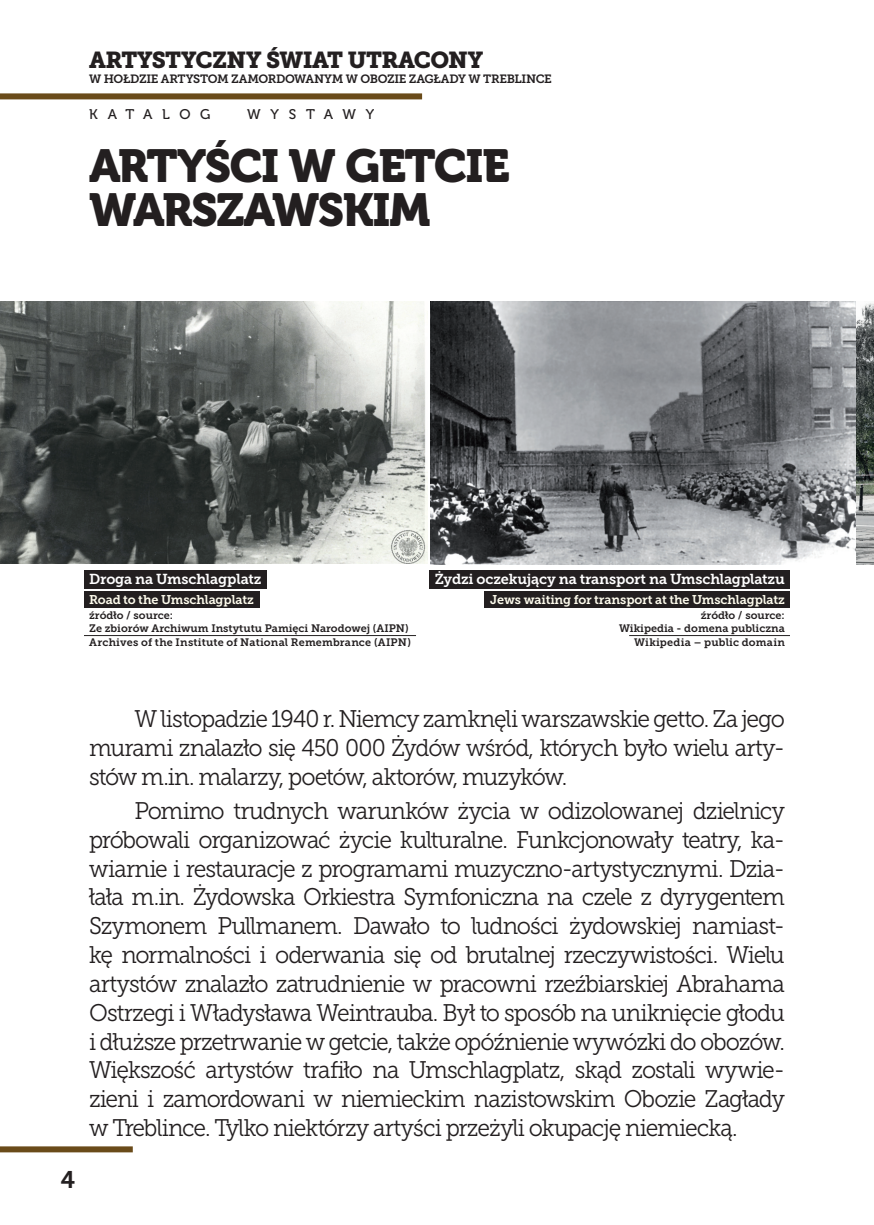
<style>
.page{position:relative;width:874px;height:1225px;background:#fff}
.page>*{position:absolute;margin:0;border:0;box-sizing:border-box;transform-origin:0 0}
.t1{font:46px/44px "Museo 900";letter-spacing:-.03em;color:#231f20}
.t2{font:24px/28.8px "Museo Slab 300";letter-spacing:-.04em;color:#231f20;text-align:justify;scale:.95 1}
.t3{font:24px "Museo 700";color:#231f20}
.t4{font:23px "Museo Slab 900";letter-spacing:-.025em;color:#231f20}
.t5{font:14.4px "Museo Slab 700";letter-spacing:-.015em;color:#fff}
.t6{font:14px "Museo 500";letter-spacing:.7em;color:#231f20}
.t7{font:12.6px "Museo Slab 700";letter-spacing:-.01em;color:#fffdee}
.t8{font:12px "Museo Slab 700";letter-spacing:-.03em;color:#231f20}
.t9{font:10.8px/13px "Museo Slab 700";color:#231f20}
.t10{font:10.8px "Museo Slab 700";letter-spacing:.02em;color:#231f20}
</style>
<div class="page">
<div style="left:0;top:1146px;width:133px;height:6px;background:#6a4b1a"></div>
<div style="left:0;top:93px;width:422px;height:6px;background:#6a4b1a"></div>
<img style="left:0;top:301px;width:427px;height:262px">
<img style="left:430px;top:301px;width:443px;height:263px">
<div style="left:84px;top:570px;width:183px;height:19px;background:#231f20"></div>
<div style="left:84px;top:591px;width:175px;height:17px;background:#231f20"></div>
<hr style="left:84px;top:635px;width:332px;height:1px;background:#231f20">
<div style="left:429px;top:570px;width:360px;height:19px;background:#231f20"></div>
<div style="left:484px;top:591px;width:305px;height:17px;background:#231f20"></div>
<hr style="left:629px;top:635px;width:160px;height:1px;background:#231f20">
<p class="t4" style="left:89px;top:47px;width:395px">ARTYSTYCZNY ŚWIAT UTRACONY</p>
<p class="t8" style="left:89px;top:72px;width:464px">W HOŁDZIE ARTYSTOM ZAMORDOWANYM W OBOZIE ZAGŁADY W TREBLINCE</p>
<p class="t6" style="left:89px;top:107px;width:123px">KATALOG</p>
<p class="t6" style="left:247px;top:107px;width:128px">WYSTAWY</p>
<h1 class="t1" style="left:89px;top:144px;width:422px">ARTYŚCI W GETCIE<br>WARSZAWSKIM</h1>
<p class="t5" style="left:89px;top:571px;width:174px">Droga na Umschlagplatz</p>
<p class="t7" style="left:89px;top:592px;width:166px">Road to the Umschlagplatz</p>
<p class="t9" style="left:89px;top:608px;width:321px">źródło / source:<br>Ze zbiorów Archiwum Instytutu Pamięci Narodowej (AIPN)</p>
<p class="t9" style="left:89px;top:636px;width:323px">Archives of the Institute of National Remembrance (AIPN)</p>
<p class="t5" style="left:434px;top:571px;width:351px">Żydzi oczekujący na transport na Umschlagplatzu</p>
<p class="t7" style="left:490px;top:592px;width:296px">Jews waiting for transport at the Umschlagplatz</p>
<p class="t9" style="left:618px;top:608px;width:167px;text-align:right">źródło / source:<br>Wikipedia - domena publiczna</p>
<p class="t10" style="left:634px;top:636px;width:152px">Wikipedia – public domain</p>
<p class="t3" style="left:61px;top:1166px;width:16px">4</p>
<p class="t2" style="left:89px;top:704px;width:733px;text-indent:45px">W listopadzie 1940 r. Niemcy zamknęli warszawskie getto. Za jego murami znalazło się 450 000 Żydów wśród, których było wielu arty&shy;stów m.in. malarzy, poetów, aktorów, muzyków.</p>
<p class="t2" style="left:89px;top:796px;width:733px;text-indent:45px">Pomimo trudnych warunków życia w odizolowanej dzielnicy próbowali organizować życie kulturalne. Funkcjonowały teatry, ka&shy;wiarnie i restauracje z programami muzyczno-artystycznymi. Dzia&shy;łała m.in. Żydowska Orkiestra Symfoniczna na czele z dyrygentem Szymonem Pullmanem. Dawało to ludności żydowskiej namiast&shy;kę normalności i oderwania się od brutalnej rzeczywistości. Wielu artystów znalazło zatrudnienie w pracowni rzeźbiarskiej Abrahama Ostrzegi i Władysława Weintrauba. Był to sposób na uniknięcie głodu i dłuższe przetrwanie w getcie, także opóźnienie wywózki do obozów.<br>Większość artystów trafiło na Umschlagplatz, skąd zostali wywie&shy;zieni i zamordowani w niemieckim nazistowskim Obozie Zagłady w Treblince. Tylko niektórzy artyści przeżyli okupację niemiecką.</p>
</div>
